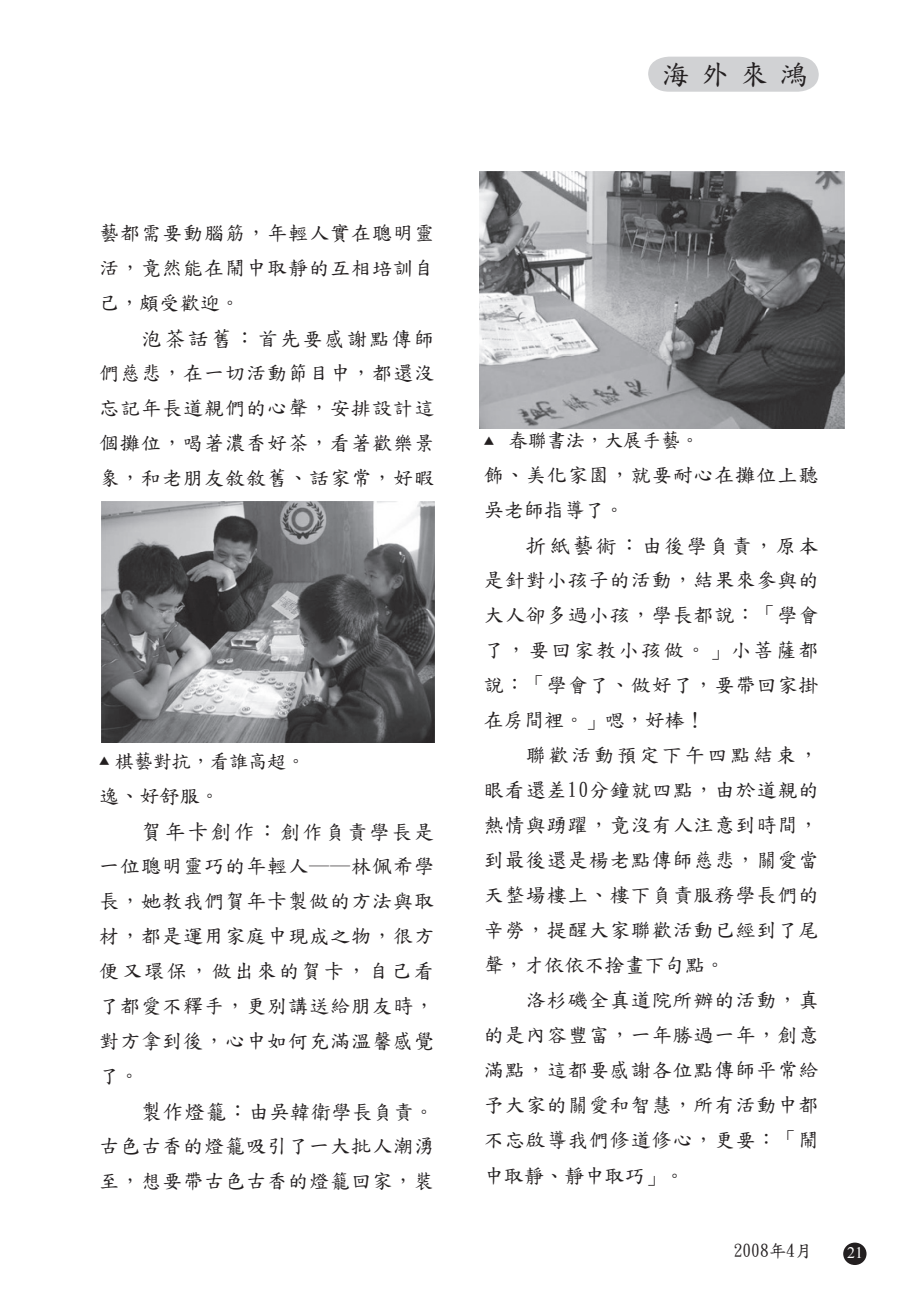
<style>
.page{position:relative;width:918px;height:1290px;background:#fff}
.page>*{position:absolute;margin:0;border:0;box-sizing:border-box;transform-origin:0 0}
.t1{font:28px "DF Kai Shu SB Estd BF";color:#231f20}
.t2{font:20.12px/35px "DF Kai Shu SB Estd BF";letter-spacing:.04em;color:#231f20}
.t3{font:20.12px "DF Kai Shu SB Estd BF";letter-spacing:.115em;color:#231f20}
.t4{font:20.12px "DF Kai Shu SB Estd BF";letter-spacing:.105em;color:#231f20}
.t5{font:19.25px "DF Kai Shu SB Estd BF";letter-spacing:-.01em;color:#231f20}
.t6{font:17.5px "DF Kai Shu SB Estd BF";color:#231f20}
.t7{font:15.92px "Times New Roman";color:#fff}
.s1{font-size:21px}
.s2{font-size:10.5px}
</style>
<div class="page">
<svg style="left:648px;top:57px;width:171px;height:35px;background:#d3d4d6"></svg>
<div style="left:843px;top:1242px;width:23px;height:23px;background:#231f20;border-radius:50%"></div>
<img style="left:101px;top:501px;width:333px;height:242px">
<img style="left:479px;top:172px;width:365px;height:256px">
<h1 class="t1" style="left:661px;top:60px;width:148px">海外來鴻</h1>
<p class="t2" style="left:99px;top:216px;width:336px;text-align:justify">藝都需要動腦筋，年輕人實在聰明靈活，竟然能在鬧中取靜的互相培訓自己，頗受歡迎。</p>
<p class="t2" style="left:99px;top:321px;width:348px;text-indent:42px"><span class="s1">泡茶話舊：</span>首先要感謝點傳師們慈悲，在一切活動節目中，都還沒忘記年長道親們的心聲，安排設計這個攤位，喝著濃香好茶，看著歡樂景象，和老朋友敘敘舊、話家常，好暇</p>
<p class="t5" style="left:99px;top:751px;width:208px"><span class="s2">▲</span> 棋藝對抗，看誰高超。</p>
<p class="t2" style="left:99px;top:779px;width:122px">逸、好舒服。</p>
<p class="t4" style="left:141px;top:822px;width:294px"><span class="s1">賀年卡創作：</span>創作負責學長是</p>
<p class="t2" style="left:99px;top:849px;width:336px">一位聰明靈巧的年輕人──林佩希學</p>
<p class="t2" style="left:99px;top:884px;width:336px">長，她教我們賀年卡製做的方法與取</p>
<p class="t2" style="left:99px;top:919px;width:336px">材，都是運用家庭中現成之物，很方</p>
<p class="t3" style="left:99px;top:961px;width:336px">便又環保，做出來的賀卡，自己看</p>
<p class="t2" style="left:99px;top:989px;width:336px">了都愛不釋手，更別講送給朋友時，</p>
<p class="t2" style="left:99px;top:1024px;width:336px">對方拿到後，心中如何充滿溫馨感覺</p>
<p class="t2" style="left:99px;top:1059px;width:42px">了。</p>
<p class="t2" style="left:141px;top:1094px;width:294px"><span class="s1">製作燈籠：</span>由吳韓衛學長負責。</p>
<p class="t2" style="left:99px;top:1129px;width:336px">古色古香的燈籠吸引了一大批人潮湧</p>
<p class="t2" style="left:99px;top:1164px;width:336px">至，想要帶古色古香的燈籠回家，裝</p>
<p class="t5" style="left:484px;top:431px;width:217px"><span class="s2">▲</span> 春聯書法，大展手藝。</p>
<p class="t2" style="left:484px;top:458px;width:336px">飾、美化家園，就要耐心在攤位上聽吳老師指導了。</p>
<p class="t2" style="left:484px;top:528px;width:347px;text-indent:42px"><span class="s1">折紙藝術：</span>由後學負責，原本是針對小孩子的活動，結果來參與的大人卻多過小孩，學長都說：「學會了，要回家教小孩做。」小菩薩都說：「學會了、做好了，要帶回家掛在房間裡。」嗯，好棒！</p>
<p class="t2" style="left:484px;top:738px;width:347px;text-indent:42px">聯歡活動預定下午四點結束，眼看還差10分鐘就四點，由於道親的熱情與踴躍，竟沒有人注意到時間，到最後還是楊老點傳師慈悲，關愛當天整場樓上、樓下負責服務學長們的辛勞，提醒大家聯歡活動已經到了尾聲，才依依不捨畫下句點。</p>
<p class="t2" style="left:484px;top:982px;width:336px;text-align:justify;text-indent:42px">洛杉磯全真道院所辦的活動，真的是內容豐富，一年勝過一年，創意滿點，這都要感謝各位點傳師平常給予大家的關愛和智慧，所有活動中都不忘啟導我們修道修心，更要：「鬧中取靜、靜中取巧」。</p>
<p class="t6" style="left:734px;top:1242px;width:80px">2008年4月</p>
<p class="t7" style="left:847px;top:1242px;width:17px">21</p>
</div>
